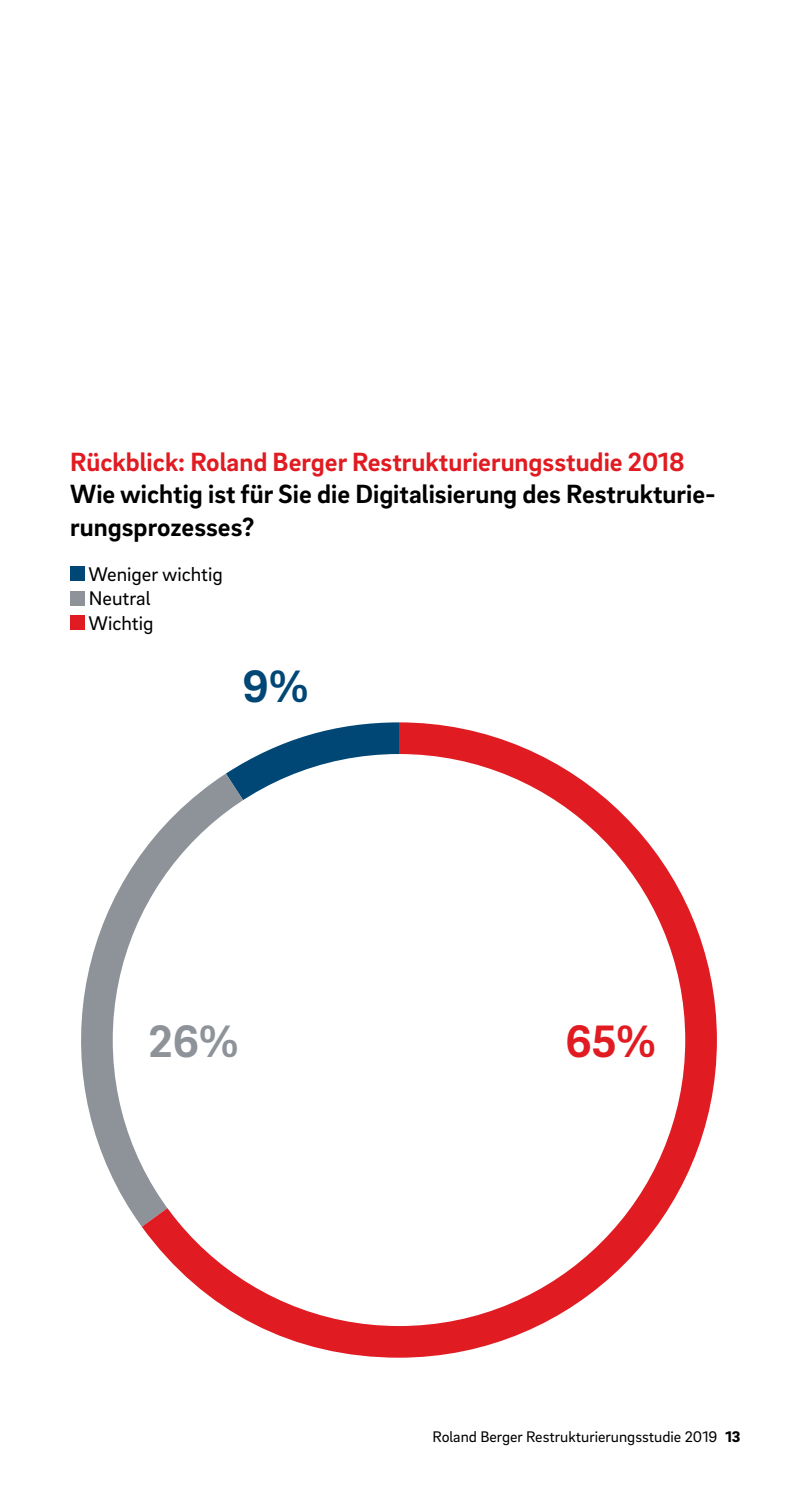
<style>
.page{position:relative;width:798px;height:1499px;background:#fff}
.page>*{position:absolute;margin:0;border:0;box-sizing:border-box;transform-origin:0 0}
.t1{font:700 46.57px "Brix Sans";color:#8d9399}
.t2{font:700 46.57px "Brix Sans";color:#e01b22}
.t3{font:700 46.57px "Brix Sans";color:#004775}
.t4{font:700 27px/32.4px "Brix Sans";color:#000}
.t5{font:700 27px "Brix Sans";color:#e01b22}
.t6{font:20.25px/24.3px "Brix Sans";color:#000}
.t7{font:15.75px "Brix Sans";color:#000}
.s1{font-weight:900}
</style>
<div class="page">
<svg style="left:81px;top:853px;width:61px;height:374px;fill:#8d9399"></svg>
<svg style="left:142px;top:722px;width:574px;height:636px"></svg>
<div style="left:113px;top:754px;width:572px;height:572px;background:#fff;border-radius:50%"></div>
<div style="left:70px;top:567px;width:15px;height:14px;background:#004775"></div>
<div style="left:70px;top:591px;width:15px;height:14px;background:#8d9399"></div>
<div style="left:70px;top:615px;width:15px;height:15px;background:#e01b22"></div>
<p class="t5" style="left:70px;top:444px;width:616px">Rückblick: Roland Berger Restrukturierungsstudie 2018</p>
<p class="t4" style="left:70px;top:477px;width:644px">Wie wichtig ist für Sie die Digitalisierung des Restrukturie&shy;rungsprozesses?</p>
<p class="t6" style="left:88px;top:561px;width:136px">Weniger wichtig<br>Neutral<br>Wichtig</p>
<h1 class="t3" style="left:242px;top:655px;width:67px">9%</h1>
<h1 class="t1" style="left:148px;top:1010px;width:91px">26%</h1>
<h1 class="t2" style="left:565px;top:1010px;width:92px">65%</h1>
<p class="t7" style="left:432px;top:1426px;width:309px">Roland Berger Restrukturierungsstudie 2019 <span class="s1">13</span></p>
</div>
